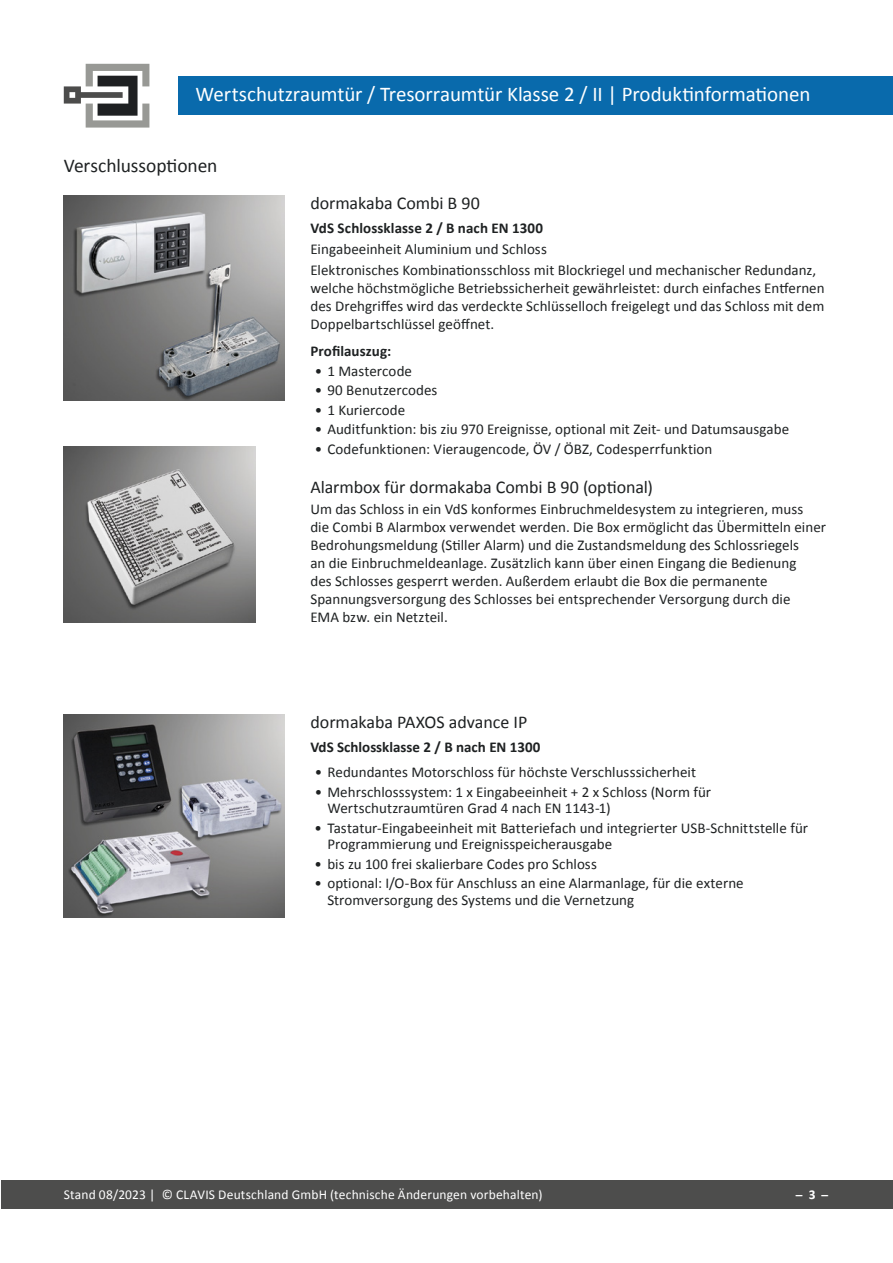
<style>
.page{position:relative;width:893px;height:1263px;background:#fff}
.page>*{position:absolute;margin:0;border:0;box-sizing:border-box;transform-origin:0 0}
.t1{font:21px "Calibri";letter-spacing:-.01em;color:#fff}
.t2{font:19.5px "Calibri";letter-spacing:-.005em;color:#1e2122}
.t3{font:18px "Calibri";letter-spacing:-.005em;color:#1e2122}
.t4{font:15px/18px "Calibri";letter-spacing:.005em;color:#1e2122}
.t5{font:700 15px "Calibri";letter-spacing:.005em;color:#1e2122}
.t6{font:13.5px "Calibri";letter-spacing:.015em;color:#fff}
.t7{font:700 13.5px "Calibri";color:#fff}
</style>
<div class="page">
<div style="left:1px;top:1181px;width:891px;height:28px;background:#4d4d4c"></div>
<svg style="left:64px;top:64px;width:85px;height:64px"></svg>
<div style="left:179px;top:76px;width:714px;height:38px;background:#096aac"></div>
<img style="left:64px;top:196px;width:221px;height:204px">
<img style="left:64px;top:446px;width:191px;height:177px">
<img style="left:64px;top:714px;width:221px;height:204px">
<h1 class="t1" style="left:196px;top:81px;width:616px">Wertschutzraumtür / Tresorraumtür Klasse 2 / II | Produktinformationen</h1>
<h2 class="t2" style="left:64px;top:153px;width:155px">Verschlussoptionen</h2>
<p class="t3" style="left:310px;top:192px;width:171px">dormakaba Combi B 90</p>
<p class="t5" style="left:310px;top:219px;width:234px">VdS Schlossklasse 2 / B nach EN 1300</p>
<p class="t4" style="left:310px;top:239px;width:507px;line-height:21px">Eingabeeinheit Aluminium und Schloss<br>Elektronisches Kombinationsschloss mit Blockriegel und mechanischer Redundanz,</p>
<p class="t4" style="left:310px;top:279px;width:516px;text-align:justify">welche höchstmögliche Betriebssicherheit gewährleistet: durch einfaches Entfernen des Drehgriffes wird das verdeckte Schlüsselloch freigelegt und das Schloss mit dem Doppelbartschlüssel geöffnet.</p>
<p class="t5" style="left:310px;top:342px;width:82px">Profilauszug:</p>
<p class="t4" style="left:315px;top:362px;width:99px">• 1 Mastercode</p>
<p class="t4" style="left:315px;top:381px;width:124px">• 90 Benutzercodes</p>
<p class="t4" style="left:315px;top:401px;width:92px">• 1 Kuriercode</p>
<p class="t4" style="left:315px;top:420px;width:476px">• Auditfunktion: bis ziu 970 Ereignisse, optional mit Zeit- und Datumsausgabe</p>
<p class="t4" style="left:315px;top:440px;width:399px">• Codefunktionen: Vieraugencode, ÖV / ÖBZ, Codesperrfunktion</p>
<p class="t3" style="left:310px;top:476px;width:344px">Alarmbox für dormakaba Combi B 90 (optional)</p>
<p class="t4" style="left:310px;top:500px;width:517px">Um das Schloss in ein VdS konformes Einbruchmeldesystem zu integrieren, muss<br>die Combi B Alarmbox verwendet werden. Die Box ermöglicht das Übermitteln einer Bedrohungsmeldung (Stiller Alarm) und die Zustandsmeldung des Schlossriegels<br>an die Einbruchmeldeanlage. Zusätzlich kann über einen Eingang die Bedienung<br>des Schlosses gesperrt werden. Außerdem erlaubt die Box die permanente Spannungsversorgung des Schlosses bei entsprechender Versorgung durch die<br>EMA bzw. ein Netzteil.</p>
<p class="t3" style="left:310px;top:710px;width:218px">dormakaba PAXOS advance IP</p>
<p class="t5" style="left:310px;top:737px;width:231px">VdS Schlossklasse 2 / B nach EN 1300</p>
<p class="t4" style="left:315px;top:763px;width:383px">• Redundantes Motorschloss für höchste Verschlusssicherheit</p>
<p class="t4" style="left:327px;top:784px;width:385px;line-height:16.5px;text-indent:-13px">• Mehrschlosssystem: 1 x Eingabeeinheit + 2 x Schloss (Norm für<br>Wertschutzraumtüren Grad 4 nach EN 1143-1)</p>
<p class="t4" style="left:327px;top:820px;width:482px;line-height:16.5px;text-indent:-13px">• Tastatur-Eingabeeinheit mit Batteriefach und integrierter USB-Schnittstelle für<br>Programmierung und Ereignisspeicherausgabe</p>
<p class="t4" style="left:315px;top:855px;width:284px">• bis zu 100 frei skalierbare Codes pro Schloss</p>
<p class="t4" style="left:327px;top:875px;width:418px;line-height:16.5px;text-indent:-13px">• optional: I/O-Box für Anschluss an eine Alarmanlage, für die externe<br>Stromversorgung des Systems und die Vernetzung</p>
<p class="t6" style="left:64px;top:1186px;width:480px">Stand 08/2023 | © CLAVIS Deutschland GmbH (technische Änderungen vorbehalten)</p>
<p class="t7" style="left:799px;top:1185px;width:34px">̶ 3 ̶</p>
</div>
